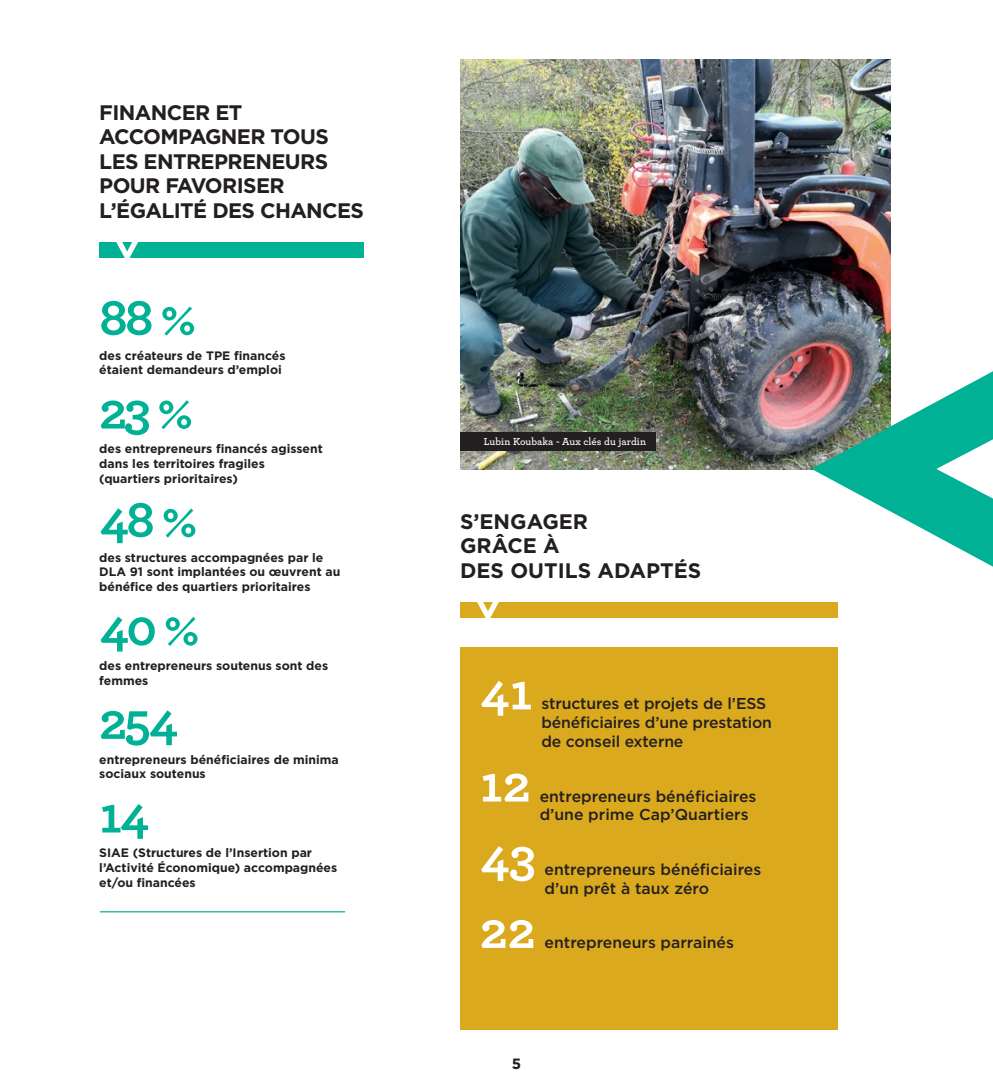
<style>
.page{position:relative;width:993px;height:1092px;background:#fff}
.page>*{position:absolute;margin:0;border:0;box-sizing:border-box;transform-origin:0 0}
.t1{font:700 52.5px "Archer";color:#00b195}
.t2{font:700 52.5px "Archer";color:#fff}
.t3{font:700 21px/24.5px "Gotham";letter-spacing:-.03em;color:#231f20}
.t4{font:700 21px/24.5px "Gotham";color:#231f20}
.t5{font:500 15.75px/18.9px "Gotham";color:#231f20}
.t6{font:700 14.88px "Gotham";color:#231f20}
.t7{font:700 12.25px/14.7px "Gotham";color:#231f20}
.t8{font:600 10.5px "Archer";color:#fff}
</style>
<div class="page">
<div style="left:460px;top:647px;width:377px;height:382px;background:#dba91e"></div>
<div style="left:99px;top:242px;width:265px;height:16px;background:#00b195"></div>
<div style="left:460px;top:602px;width:377px;height:16px;background:#dba91e"></div>
<svg style="left:116px;top:242px;width:22px;height:16px"></svg>
<svg style="left:477px;top:602px;width:22px;height:16px"></svg>
<hr style="left:100px;top:911px;width:245px;height:1px;background:#00b195">
<img style="left:460px;top:60px;width:429px;height:409px">
<svg style="left:811px;top:371px;width:181px;height:195px"></svg>
<div style="left:460px;top:432px;width:196px;height:18px;background:#231f20"></div>
<h2 class="t3" style="left:99px;top:100px;width:266px">FINANCER ET<br>ACCOMPAGNER TOUS<br>LES ENTREPRENEURS<br>POUR FAVORISER<br>L’ÉGALITÉ DES CHANCES</h2>
<h1 class="t1" style="left:99px;top:276px;width:99px">88 %</h1>
<p class="t7" style="left:99px;top:348px;width:188px">des créateurs de TPE financés étaient demandeurs d’emploi</p>
<h1 class="t1" style="left:99px;top:369px;width:96px">23 %</h1>
<p class="t7" style="left:99px;top:441px;width:225px">des entrepreneurs financés agissent dans les territoires fragiles (quartiers prioritaires)</p>
<h1 class="t1" style="left:99px;top:478px;width:100px">48 %</h1>
<p class="t7" style="left:99px;top:549px;width:242px">des structures accompagnées par le<br>DLA 91 sont implantées ou œuvrent au bénéfice des quartiers prioritaires</p>
<h1 class="t1" style="left:99px;top:586px;width:102px">40 %</h1>
<p class="t7" style="left:99px;top:658px;width:230px">des entrepreneurs soutenus sont des femmes</p>
<h1 class="t1" style="left:99px;top:680px;width:80px">254</h1>
<p class="t7" style="left:99px;top:751px;width:241px">entrepreneurs bénéficiaires de minima sociaux soutenus</p>
<h1 class="t1" style="left:99px;top:773px;width:51px">14</h1>
<p class="t7" style="left:99px;top:845px;width:239px">SIAE (Structures de l’Insertion par l’Activité Économique) accompagnées et/ou financées</p>
<p class="t8" style="left:483px;top:434px;width:164px">Lubin Koubaka - Aux clés du jardin</p>
<h2 class="t4" style="left:460px;top:508px;width:243px">S’ENGAGER<br>GRÂCE À<br>DES OUTILS ADAPTÉS</h2>
<h1 class="t2" style="left:480px;top:650px;width:54px">41</h1>
<p class="t5" style="left:541px;top:694px;width:232px">structures et projets de l’ESS bénéficiaires d’une prestation de conseil externe</p>
<h1 class="t2" style="left:480px;top:742px;width:52px">12</h1>
<p class="t5" style="left:539px;top:786px;width:218px">entrepreneurs bénéficiaires d’une prime Cap’Quartiers</p>
<h1 class="t2" style="left:480px;top:815px;width:57px">43</h1>
<h1 class="t2" style="left:480px;top:888px;width:57px">22</h1>
<p class="t5" style="left:544px;top:859px;width:218px">entrepreneurs bénéficiaires d’un prêt à taux zéro</p>
<p class="t5" style="left:544px;top:932px;width:191px">entrepreneurs parrainés</p>
<p class="t6" style="left:511px;top:1053px;width:11px">5</p>
</div>
